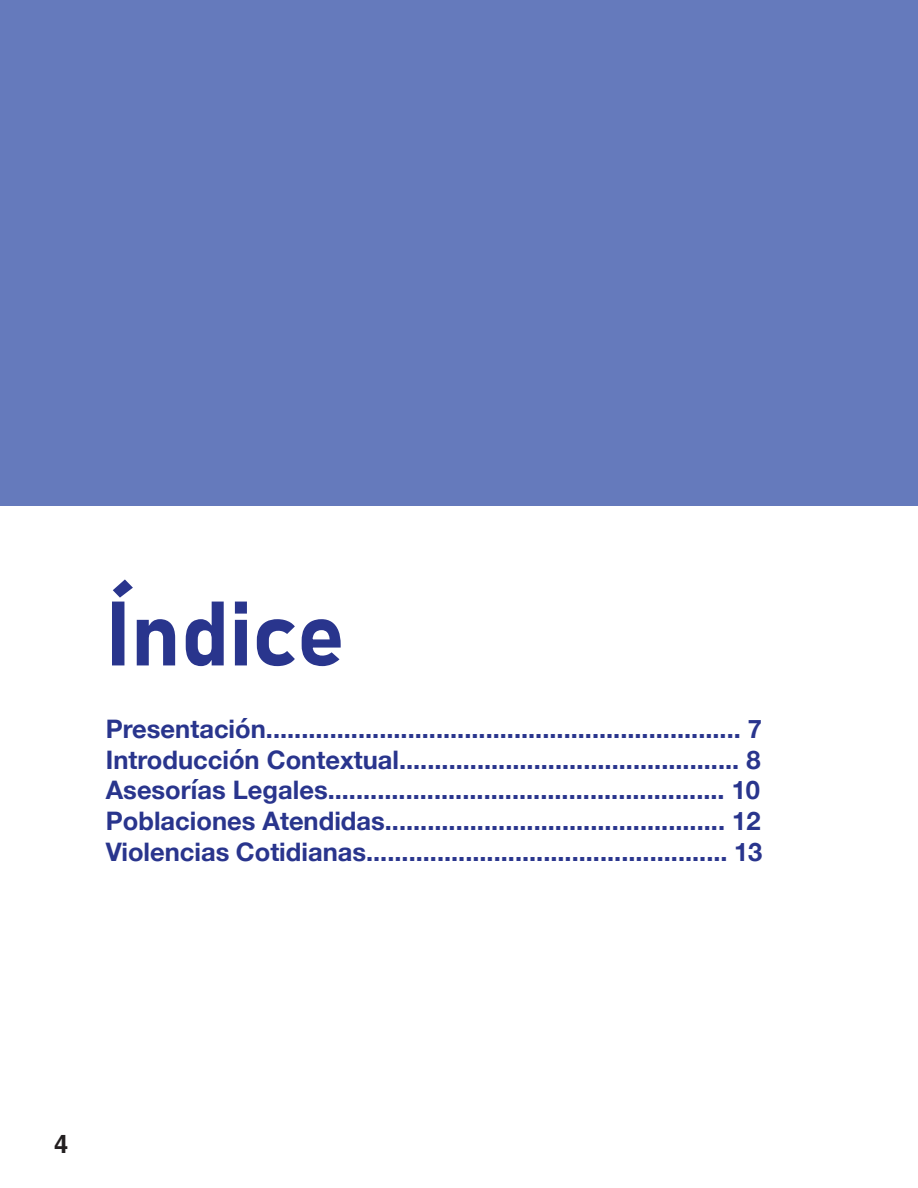
<style>
.page{position:relative;width:918px;height:1188px;background:#fff}
.page>*{position:absolute;margin:0;border:0;box-sizing:border-box;transform-origin:0 0}
.t1{font:90px "Bahnschrift";color:#29358d}
.t2{font:700 25.5px "Helvetica Neue";color:#29358d}
.t3{font:700 25.5px "Helvetica";color:#231f20}
</style>
<div class="page">
<div style="left:0;top:0;width:918px;height:505px;background:#657abc"></div>
<p class="t1" style="left:106px;top:577px;width:241px">Índice</p>
<p class="t2" style="left:106px;top:709px;width:658px">Presentación................................................................... 7</p>
<p class="t2" style="left:106px;top:740px;width:656px">Introducción Contextual................................................ 8</p>
<p class="t2" style="left:106px;top:770px;width:656px">Asesorías Legales........................................................ 10</p>
<p class="t2" style="left:106px;top:801px;width:656px">Poblaciones Atendidas................................................ 12</p>
<p class="t2" style="left:106px;top:832px;width:658px">Violencias Cotidianas................................................... 13</p>
<p class="t3" style="left:54px;top:1129px;width:16px">4</p>
</div>
